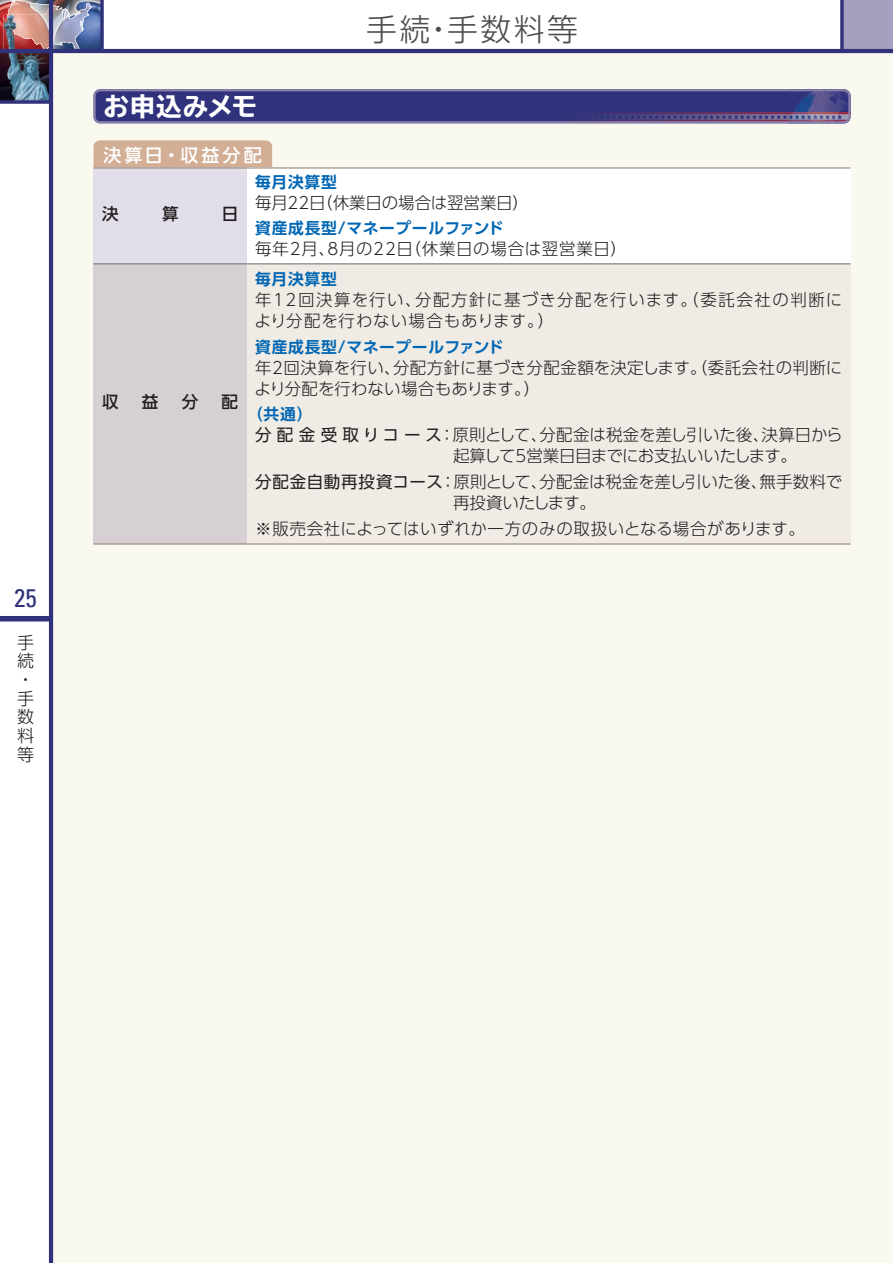
<style>
.page{position:relative;width:893px;height:1263px;background:#fff}
.page>*{position:absolute;margin:0;border:0;box-sizing:border-box;transform-origin:0 0}
.t1{font:300 30.9px "UD Shin Go Pro";letter-spacing:.08em;color:#4b4c4d}
.t2{font:700 expanded 25.5px "TBUD Go Std";letter-spacing:.025em;color:#fff}
.t3{font:condensed 25.5px "Univers";color:#30327b}
.t4{font:500 18px "UD Shin Go Pro";letter-spacing:.17em;color:#fff}
.t5{font:300 16.95px/18.8px "UD Shin Go Pro";color:#231f20}
.t6{font:300 16.5px/21px "UD Shin Go Pro";letter-spacing:.01em;color:#231f20}
.t7{font:300 16.5px/21px "UD Shin Go Pro";letter-spacing:-.015em;color:#231f20}
.t8{font:300 16.5px/21px "UD Shin Go Pro";letter-spacing:.065em;color:#231f20}
.t9{font:300 16.5px "UD Shin Go Pro";letter-spacing:.045em;color:#231f20}
.t10{font:300 16.5px "UD Shin Go Pro";letter-spacing:-.01em;color:#231f20}
.t11{font:500 16.5px "UD Shin Go Pro";color:#231f20}
.t12{font:700 15.75px "UD Shin Go Pro De";letter-spacing:.05em;color:#0166b3}
.s1{font-weight:400}
</style>
<div class="page">
<img style="left:0;top:53px;width:4px;height:47px">
<img style="left:4px;top:14px;width:45px;height:86px">
<img style="left:7px;top:0;width:85px;height:49px">
<img style="left:7px;top:14px;width:42px;height:35px">
<div style="left:51px;top:49px;width:842px;height:1214px;background:#faf9f0"></div>
<div style="left:842px;top:0;width:51px;height:51px;background:#a79fc0"></div>
<hr style="left:892px;top:0;width:1px;height:51px;background:#534f8b">
<svg style="left:840px;top:0;width:4px;height:49px"></svg>
<div style="left:0;top:616px;width:51px;height:5px;background:#30327b"></div>
<hr style="left:49px;top:0;width:4px;height:1263px;background:#30327b">
<hr style="left:0;top:49px;width:893px;height:4px;background:#30327b">
<svg style="left:0;top:100px;width:49px;height:4px"></svg>
<svg style="left:100px;top:0;width:4px;height:49px"></svg>
<div style="left:94px;top:140px;width:178px;height:34px;background:#d1ae94;border-radius:6px"></div>
<div style="left:94px;top:168px;width:153px;height:376px;background:#e1deea"></div>
<div style="left:247px;top:168px;width:603px;height:376px;background:#fff"></div>
<div style="left:94px;top:263px;width:153px;height:280px;background:#d6cfd4"></div>
<div style="left:247px;top:263px;width:603px;height:280px;background:#f0ece5"></div>
<hr style="left:94px;top:167px;width:756px;height:1px;background:#927b68">
<hr style="left:94px;top:264px;width:756px;height:1px;background:#6c6d70">
<hr style="left:94px;top:543px;width:756px;height:1px;background:#927b68">
<svg style="left:94px;top:89px;width:757px;height:34px;background:#413f81"></svg>
<h2 class="t3" style="left:14px;top:582px;width:24px">25</h2>
<p class="t5" style="left:17px;top:632px;width:18px">手続・手数料等</p>
<h2 class="t2" style="left:104px;top:92px;width:155px">お申込みメモ</h2>
<p class="t4" style="left:103px;top:140px;width:160px">決算日・収益分配</p>
<h1 class="t1" style="left:366px;top:4px;width:213px">手続・手数料等</h1>
<p class="t11" style="left:102px;top:200px;width:18px">決</p>
<p class="t11" style="left:162px;top:200px;width:18px">算</p>
<p class="t11" style="left:222px;top:200px;width:18px">日</p>
<p class="t11" style="left:102px;top:388px;width:18px">収</p>
<p class="t11" style="left:142px;top:388px;width:18px">益</p>
<p class="t11" style="left:182px;top:388px;width:18px">分</p>
<p class="t11" style="left:222px;top:388px;width:18px">配</p>
<p class="t12" style="left:255px;top:169px;width:83px">毎月決算型</p>
<p class="t10" style="left:255px;top:189px;width:275px">毎月22日（休業日の場合は翌営業日）</p>
<p class="t12" style="left:255px;top:216px;width:250px">資産成長型/マネープールファンド</p>
<p class="t9" style="left:255px;top:236px;width:373px">毎年2月、8月の22日（休業日の場合は翌営業日）</p>
<p class="t12" style="left:255px;top:267px;width:83px">毎月決算型</p>
<p class="t8" style="left:255px;top:289px;width:589px">年12回決算を行い、分配方針に基づき分配を行います。（委託会社の判断により分配を行わない場合もあります。）</p>
<p class="t12" style="left:255px;top:334px;width:250px">資産成長型/マネープールファンド</p>
<p class="t6" style="left:255px;top:357px;width:589px">年2回決算を行い、分配方針に基づき分配金額を決定します。（委託会社の判断により分配を行わない場合もあります。）</p>
<p class="t12" style="left:247px;top:402px;width:67px">（共通）</p>
<p class="t7" style="left:453px;top:424px;width:391px;text-indent:-198px"><span class="s1">分配金受取りコース</span>：原則として、分配金は税金を差し引いた後、決算日から起算して5営業日目までにお支払いいたします。</p>
<p class="t6" style="left:453px;top:471px;width:391px;text-indent:-198px"><span class="s1">分配金自動再投資コース</span>：原則として、分配金は税金を差し引いた後、無手数料で再投資いたします。</p>
<p class="t6" style="left:255px;top:517px;width:551px">※販売会社によってはいずれか一方のみの取扱いとなる場合があります。</p>
</div>
